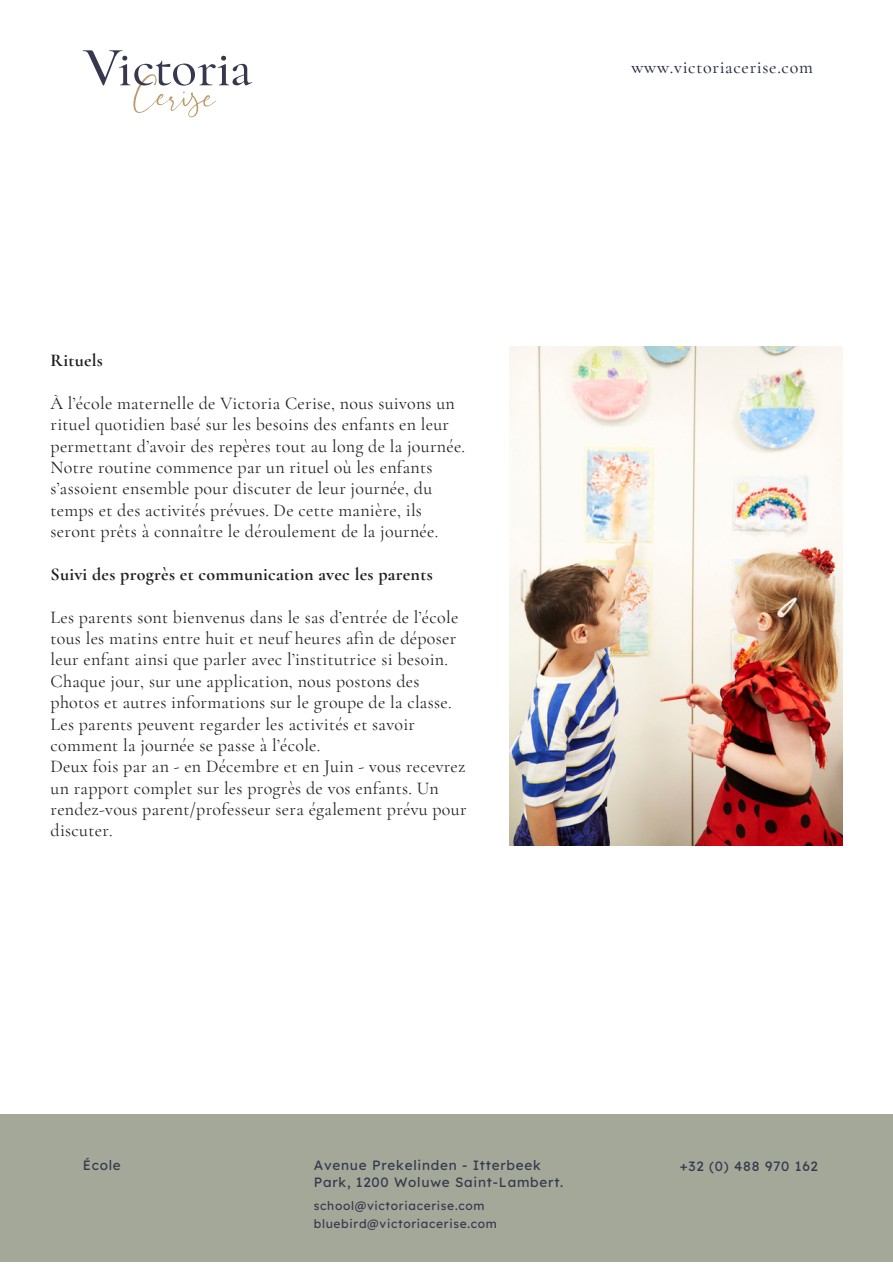
<style>
.page{position:relative;width:893px;height:1264px;background:#fff}
.page>*{position:absolute;margin:0;border:0;box-sizing:border-box;transform-origin:0 0}
.t1{font:18px/21.3px "Cormorant Garamond";letter-spacing:.015em;color:#231f20}
.t2{font:700 18px "Cormorant Garamond";letter-spacing:.015em;color:#231f20}
.t3{font:500 18px "Cormorant Garamond";letter-spacing:.04em;color:#252b41}
.t4{font:13.5px/16.8px "Lexend";letter-spacing:.055em;color:#36394d}
.t5{font:12px/18px "Lexend";letter-spacing:.055em;color:#36394d}
</style>
<div class="page">
<div style="left:0;top:1114px;width:892px;height:148px;background:#a4a899"></div>
<svg style="left:83px;top:50px;width:169px;height:67px"></svg>
<img style="left:509px;top:346px;width:333px;height:499px">
<p class="t2" style="left:51px;top:349px;width:54px">Rituels</p>
<p class="t1" style="left:51px;top:392px;width:416px">À l’école maternelle de Victoria Cerise, nous suivons un rituel quotidien basé sur les besoins des enfants en leur permettant d’avoir des repères tout au long de la journée.</p>
<p class="t1" style="left:51px;top:456px;width:389px">Notre routine commence par un rituel où les enfants s’assoient ensemble pour discuter de leur journée, du temps et des activités prévues. De cette manière, ils seront prêts à connaître le déroulement de la journée.</p>
<p class="t2" style="left:51px;top:563px;width:383px">Suivi des progrès et communication avec les parents</p>
<p class="t1" style="left:51px;top:606px;width:409px;text-align:justify">Les parents sont bienvenus dans le sas d’entrée de l’école tous les matins entre huit et neuf heures afin de déposer leur enfant ainsi que parler avec l’institutrice si besoin.</p>
<p class="t1" style="left:51px;top:670px;width:402px">Chaque jour, sur une application, nous postons des photos et autres informations sur le groupe de la classe.</p>
<p class="t1" style="left:51px;top:713px;width:366px">Les parents peuvent regarder les activités et savoir comment la journée se passe à l’école.</p>
<p class="t1" style="left:51px;top:755px;width:417px">Deux fois par an - en Décembre et en Juin - vous recevrez un rapport complet sur les progrès de vos enfants. Un rendez-vous parent/professeur sera également prévu pour discuter.</p>
<p class="t3" style="left:631px;top:56px;width:183px">www.victoriacerise.com</p>
<p class="t4" style="left:83px;top:1156px;width:40px">École</p>
<p class="t4" style="left:314px;top:1156px;width:251px">Avenue Prekelinden - Itterbeek<br>Park, 1200 Woluwe Saint-Lambert.</p>
<p class="t4" style="left:679px;top:1157px;width:140px">+32 (0) 488 970 162</p>
<p class="t5" style="left:314px;top:1196px;width:185px">school@victoriacerise.com bluebird@victoriacerise.com</p>
</div>
